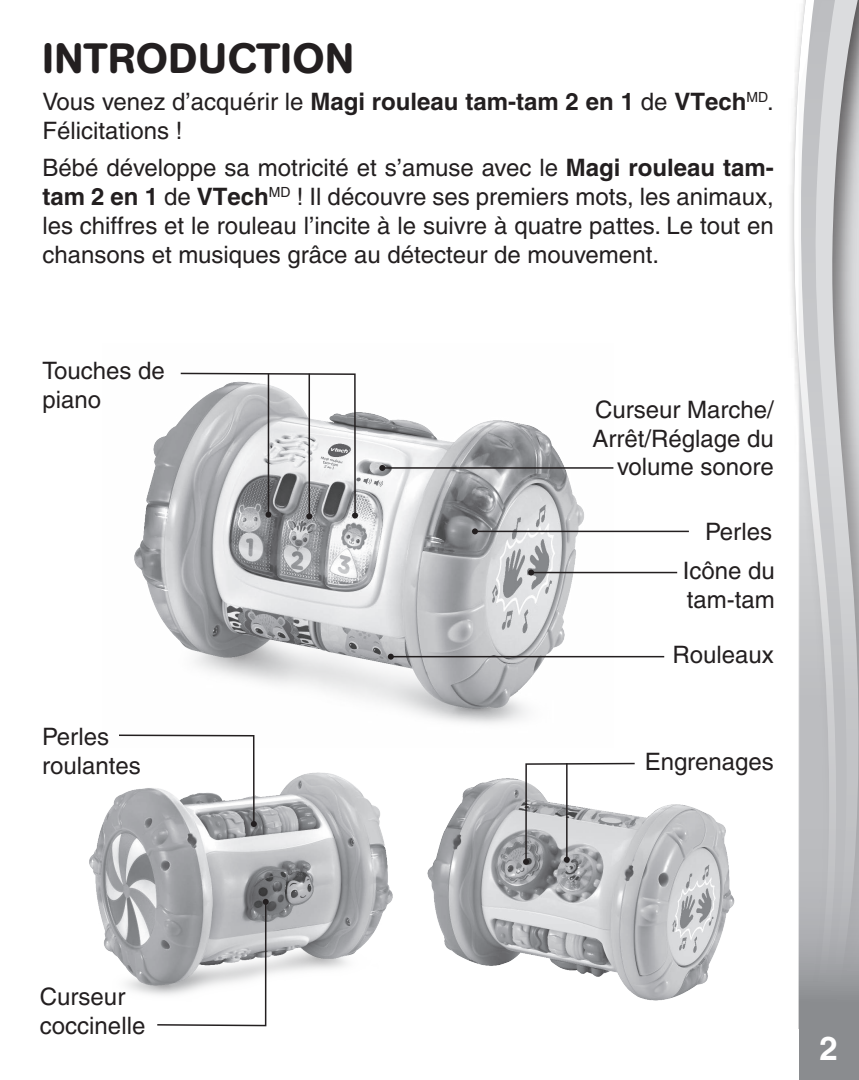
<style>
.page{position:relative;width:859px;height:1080px;background:#fff}
.page>*{position:absolute;margin:0;border:0;box-sizing:border-box;transform-origin:0 0}
.Headline{font:500 42px "AG Book Rounded";letter-spacing:.02em;color:#231f20}
.t1{font:700 33px "Helvetica";color:#fff}
.body_text1{font:500 24px/28.8px "Helvetica";color:#231f20}
.Body_text{font:500 24px/28.8px "Helvetica";color:#231f20}
.s1{font-weight:700}
</style>
<div class="page">
<svg style="left:793px;top:45px;width:6px;height:984px"></svg>
<svg style="left:799px;top:0;width:60px;height:1080px;background:#bebfc1"></svg>
<img style="left:427px;top:778px;width:308px;height:223px">
<img style="left:89px;top:772px;width:304px;height:223px">
<img style="left:134px;top:412px;width:480px;height:312px">
<hr style="left:391px;top:656px;width:273px;height:1px;background:#231f20">
<svg style="left:388px;top:654px;width:6px;height:6px"></svg>
<hr style="left:475px;top:531px;width:214px;height:1px;background:#231f20">
<svg style="left:472px;top:528px;width:6px;height:6px"></svg>
<hr style="left:531px;top:572px;width:146px;height:1px;background:#231f20">
<svg style="left:528px;top:570px;width:6px;height:6px"></svg>
<hr style="left:382px;top:467px;width:231px;height:2px;background:#231f20">
<svg style="left:379px;top:465px;width:6px;height:6px"></svg>
<svg style="left:179px;top:372px;width:179px;height:147px"></svg>
<svg style="left:117px;top:734px;width:140px;height:93px"></svg>
<svg style="left:156px;top:899px;width:113px;height:128px"></svg>
<svg style="left:523px;top:762px;width:113px;height:103px"></svg>
<p class="Headline" style="left:42px;top:34px;width:313px">INTRODUCTION</p>
<p class="body_text1" style="left:42px;top:87px;width:733px">Vous venez d’acquérir le <span class="s1">Magi rouleau tam-tam 2 en 1</span> de <span class="s1">VTech</span><sup>MD</sup>.<br>Félicitations !</p>
<p class="body_text1" style="left:42px;top:154px;width:733px;text-align:justify">Bébé développe sa motricité et s’amuse avec le <span class="s1">Magi rouleau tam&shy;tam 2 en 1</span> de <span class="s1">VTech</span><sup>MD</sup> ! Il découvre ses premiers mots, les animaux, les chiffres et le rouleau l’incite à le suivre à quatre pattes. Le tout en chansons et musiques grâce au détecteur de mouvement.</p>
<p class="Body_text" style="left:42px;top:356px;width:124px">Touches de piano</p>
<p class="Body_text" style="left:42px;top:723px;width:100px">Perles roulantes</p>
<p class="Body_text" style="left:592px;top:395px;width:183px;text-align:right">Curseur Marche/<br>Arrêt/Réglage du volume sonore</p>
<p class="Body_text" style="left:705px;top:517px;width:69px">Perles</p>
<p class="Body_text" style="left:683px;top:556px;width:94px">Icône du</p>
<p class="Body_text" style="left:687px;top:585px;width:90px">tam-tam</p>
<p class="Body_text" style="left:672px;top:640px;width:103px">Rouleaux</p>
<p class="Body_text" style="left:645px;top:747px;width:131px">Engrenages</p>
<p class="Body_text" style="left:40px;top:983px;width:107px">Curseur coccinelle</p>
<h2 class="t1" style="left:820px;top:1025px;width:25px">2 <sup>2</sup>2</h2>
</div>
